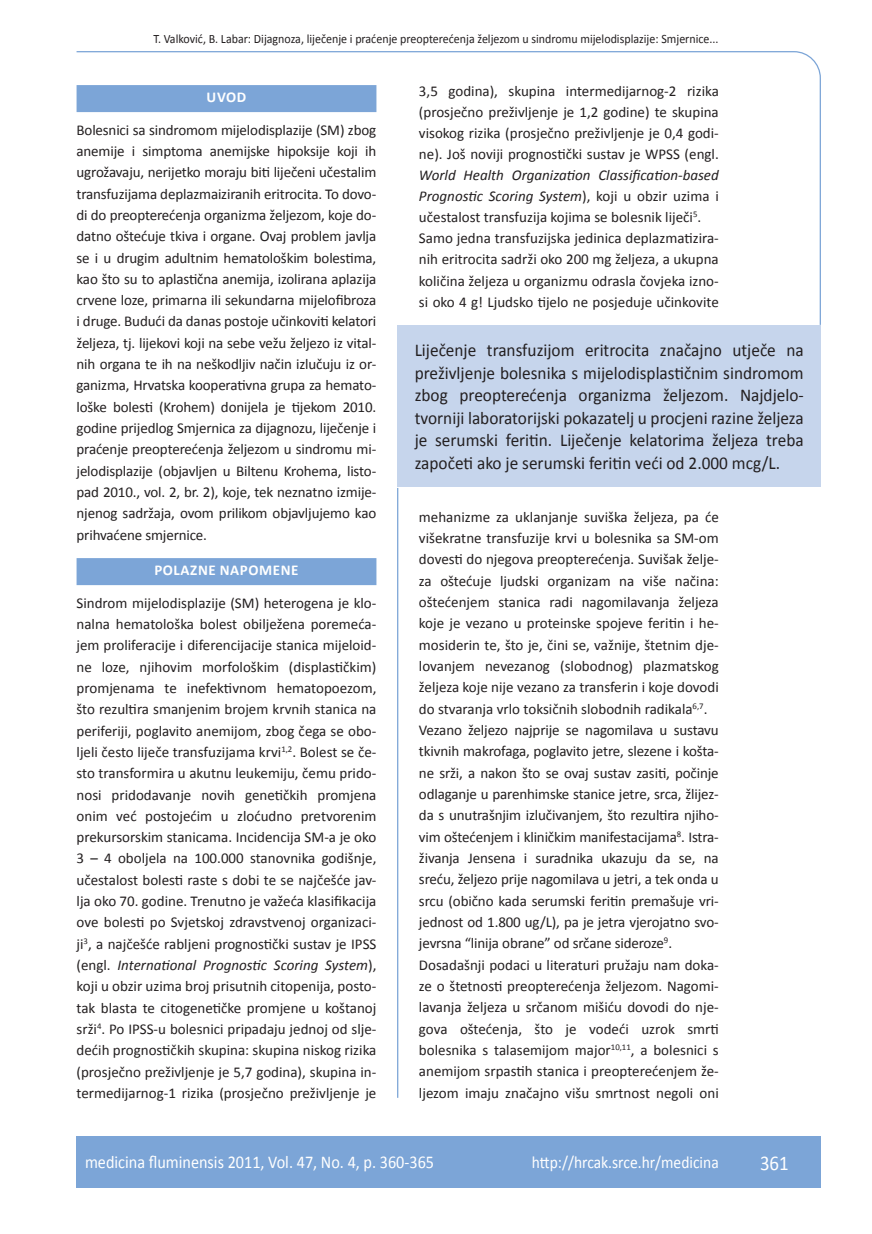
<style>
.page{position:relative;width:872px;height:1234px;background:#fff}
.page>*{position:absolute;margin:0;border:0;box-sizing:border-box;transform-origin:0 0}
.t1{font:21px "Calibri";color:#fff;scale:.9 1}
.anterfile{font:18px/22.5px "Calibri";color:#231f20;text-align:justify;scale:.96 1}
.t2{font:18px "Calibri";color:#fff;scale:.9 1}
.t3{font:17.25px "Calibri";color:#fff;scale:.9 1}
.osnovni_tekst{font:15px/21.3px "Calibri";color:#231f20;text-align:justify}
.naslov_ruler{font:700 15px "Calibri";letter-spacing:.04em;color:#fff}
.glava{font:12.75px "Calibri";color:#231f20;scale:.94 1}
.s1{font-style:italic}
</style>
<div class="page">
<svg style="left:76px;top:51px;width:745px;height:275px"></svg>
<hr style="left:397px;top:488px;width:1px;height:609px;background:#7ca5d7">
<div style="left:77px;top:1135px;width:744px;height:51px;background:#7ca5d7"></div>
<div style="left:398px;top:325px;width:423px;height:161px;background:#c6d5ec"></div>
<div style="left:77px;top:85px;width:299px;height:27px;background:#7ca5d7"></div>
<div style="left:77px;top:558px;width:299px;height:27px;background:#7ca5d7"></div>
<p class="glava" style="left:153px;top:30px;width:603px">T. Valković, B. Labar: Dijagnoza, liječenje i praćenje preopterećenja željezom u sindromu mijelodisplazije: Smjernice...</p>
<p class="naslov_ruler" style="left:207px;top:88px;width:41px">UVOD</p>
<p class="osnovni_tekst" style="left:77px;top:118px;width:301px">Bolesnici sa sindromom mijelodisplazije (SM) zbog anemije i simptoma anemijske hipoksije koji ih ugrožavaju, nerijetko moraju biti liječeni učestalim transfuzijama deplazmaiziranih eritrocita. To dovo&shy;di do preopterećenja organizma željezom, koje do&shy;datno oštećuje tkiva i organe. Ovaj problem javlja se i u drugim adultnim hematološkim bolestima, kao što su to aplastična anemija, izolirana aplazija crvene loze, primarna ili sekundarna mijelofibroza i druge. Budući da danas postoje učinkoviti kelatori željeza, tj. lijekovi koji na sebe vežu željezo iz vital&shy;nih organa te ih na neškodljiv način izlučuju iz or&shy;ganizma, Hrvatska kooperativna grupa za hemato&shy;loške bolesti (Krohem) donijela je tijekom 2010. godine prijedlog Smjernica za dijagnozu, liječenje i praćenje preopterećenja željezom u sindromu mi&shy;jelodisplazije (objavljen u Biltenu Krohema, listo&shy;pad 2010., vol. 2, br. 2), koje, tek neznatno izmije&shy;njenog sadržaja, ovom prilikom objavljujemo kao prihvaćene smjernice.</p>
<p class="naslov_ruler" style="left:154px;top:561px;width:146px">POLAZNE NAPOMENE</p>
<p class="osnovni_tekst" style="left:77px;top:591px;width:301px">Sindrom mijelodisplazije (SM) heterogena je klo&shy;nalna hematološka bolest obilježena poremeća&shy;jem proliferacije i diferencijacije stanica mijeloid&shy;ne loze, njihovim morfološkim (displastičkim) promjenama te inefektivnom hematopoezom, što rezultira smanjenim brojem krvnih stanica na periferiji, poglavito anemijom, zbog čega se obo&shy;ljeli često liječe transfuzijama krvi<sup>1,2</sup>. Bolest se če&shy;sto transformira u akutnu leukemiju, čemu prido&shy;nosi pridodavanje novih genetičkih promjena onim već postojećim u zloćudno pretvorenim prekursorskim stanicama. Incidencija SM-a je oko 3 – 4 oboljela na 100.000 stanovnika godišnje, učestalost bolesti raste s dobi te se najčešće jav&shy;lja oko 70. godine. Trenutno je važeća klasifikacija ove bolesti po Svjetskoj zdravstvenoj organizaci&shy;ji<sup>3</sup>, a najčešće rabljeni prognostički sustav je IPSS (engl. <span class="s1">International Prognostic Scoring System</span>), koji u obzir uzima broj prisutnih citopenija, posto&shy;tak blasta te citogenetičke promjene u koštanoj srži<sup>4</sup>. Po IPSS-u bolesnici pripadaju jednoj od slje&shy;dećih prognostičkih skupina: skupina niskog rizika (prosječno preživljenje je 5,7 godina), skupina in&shy;termedijarnog-1 rizika (prosječno preživljenje je</p>
<p class="osnovni_tekst" style="left:419px;top:80px;width:301px">3,5 godina), skupina intermedijarnog-2 rizika (prosječno preživljenje je 1,2 godine) te skupina visokog rizika (prosječno preživljenje je 0,4 godi&shy;ne). Još noviji prognostički sustav je WPSS (engl.<br><span class="s1">World Health Organization Classification-based Prognostic Scoring System</span>), koji u obzir uzima i učestalost transfuzija kojima se bolesnik liječi<sup>5</sup>.</p>
<p class="osnovni_tekst" style="left:419px;top:227px;width:301px">Samo jedna transfuzijska jedinica deplazmatizira&shy;nih eritrocita sadrži oko 200 mg željeza, a ukupna količina željeza u organizmu odrasla čovjeka izno&shy;si oko 4 g! Ljudsko tijelo ne posjeduje učinkovite</p>
<p class="anterfile" style="left:415px;top:338px;width:407px">Liječenje transfuzijom eritrocita značajno utječe na preživljenje bolesnika s mijelodisplastičnim sindromom zbog preopterećenja organizma željezom. Najdjelo&shy;tvorniji laboratorijski pokazatelj u procjeni razine željeza je serumski feritin. Liječenje kelatorima željeza treba započeti ako je serumski feritin veći od 2.000 mcg/L.</p>
<p class="osnovni_tekst" style="left:419px;top:505px;width:301px">mehanizme za uklanjanje suviška željeza, pa će višekratne transfuzije krvi u bolesnika sa SM-om dovesti do njegova preopterećenja. Suvišak želje&shy;za oštećuje ljudski organizam na više načina: oštećenjem stanica radi nagomilavanja željeza koje je vezano u proteinske spojeve feritin i he&shy;mosiderin te, što je, čini se, važnije, štetnim dje&shy;lovanjem nevezanog (slobodnog) plazmatskog željeza koje nije vezano za transferin i koje dovodi do stvaranja vrlo toksičnih slobodnih radikala<sup>6,7</sup>.</p>
<p class="osnovni_tekst" style="left:419px;top:718px;width:301px">Vezano željezo najprije se nagomilava u sustavu tkivnih makrofaga, poglavito jetre, slezene i košta&shy;ne srži, a nakon što se ovaj sustav zasiti, počinje odlaganje u parenhimske stanice jetre, srca, žlijez&shy;da s unutrašnjim izlučivanjem, što rezultira njiho&shy;vim oštećenjem i kliničkim manifestacijama<sup>8</sup>. Istra&shy;živanja Jensena i suradnika ukazuju da se, na sreću, željezo prije nagomilava u jetri, a tek onda u srcu (obično kada serumski feritin premašuje vri&shy;jednost od 1.800 ug/L), pa je jetra vjerojatno svo&shy;jevrsna “linija obrane” od srčane sideroze<sup>9</sup>.</p>
<p class="osnovni_tekst" style="left:419px;top:953px;width:301px">Dosadašnji podaci u literaturi pružaju nam doka&shy;ze o štetnosti preopterećenja željezom. Nagomi&shy;lavanja željeza u srčanom mišiću dovodi do nje&shy;gova oštećenja, što je vodeći uzrok smrti bolesnika s talasemijom major<sup>10,11</sup>, a bolesnici s anemijom srpastih stanica i preopterećenjem že&shy;ljezom imaju značajno višu smrtnost negoli oni</p>
<p class="t2" style="left:85px;top:1150px;width:389px">medicina fluminensis 2011, Vol. 47, No. 4, p. 360-365</p>
<p class="t3" style="left:532px;top:1151px;width:209px">http://hrcak.srce.hr/medicina</p>
<p class="t1" style="left:760px;top:1149px;width:33px">361</p>
</div>
